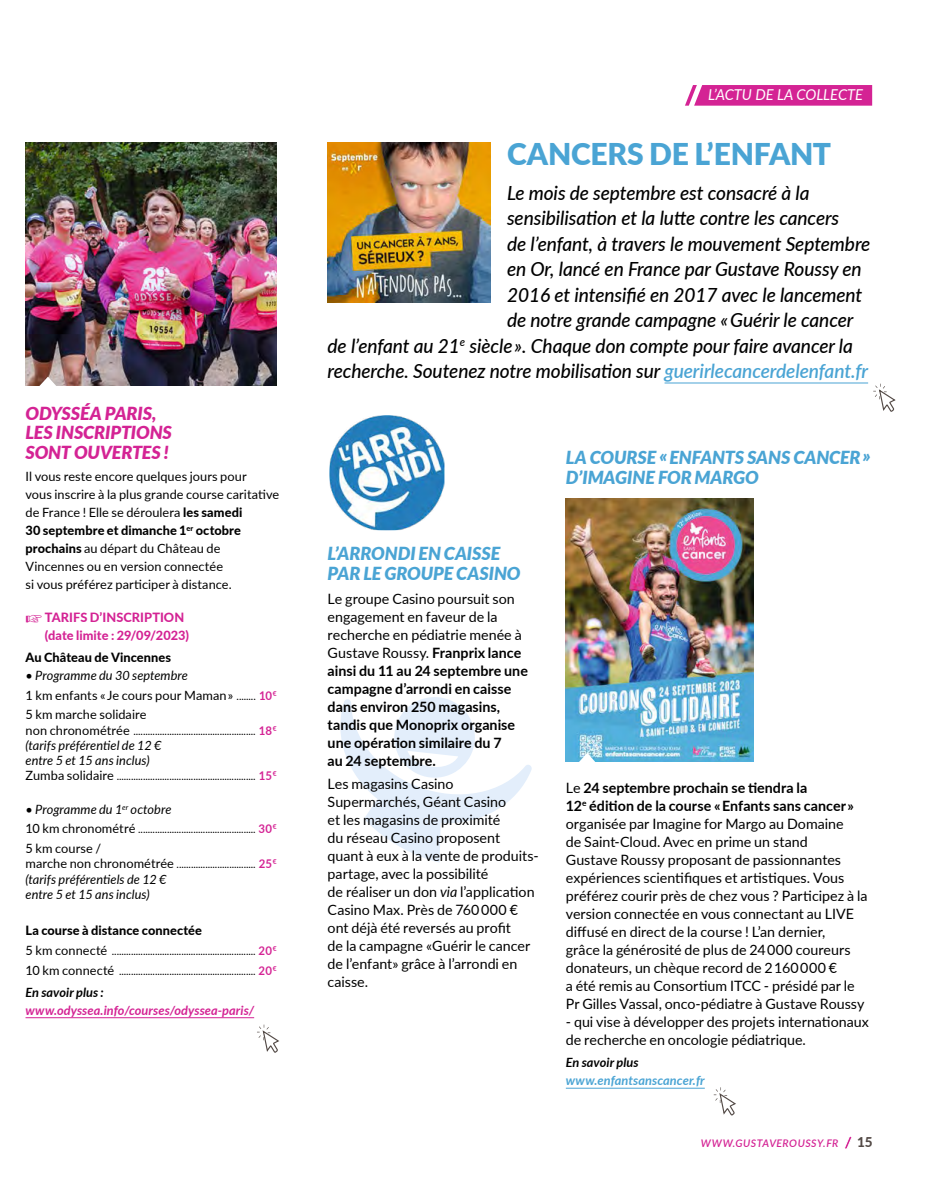
<style>
.page{position:relative;width:936px;height:1191px;background:#fff}
.page>*{position:absolute;margin:0;border:0;box-sizing:border-box;transform-origin:0 0}
.t1{font:900 30px "Lato";letter-spacing:-.01em;color:#4aa4d4}
.t2{font:italic 500 19.5px "Lato";letter-spacing:-.005em;color:#000}
.t3{font:italic 900 18px/19.5px "Lato";letter-spacing:-.01em;color:#4aa4d4}
.t4{font:italic 900 18px/19.5px "Lato";letter-spacing:-.005em;color:#d42394}
.t5{font:italic 15px "Lato";color:#fff}
.t6{font:14.25px/18px "Lato";color:#000}
.t7{font:700 14.25px/18px "Lato";color:#000}
.t8{font:800 13.5px "Lato";color:#534a46}
.t9{font:12.75px/18px "Lato";letter-spacing:.005em;color:#000}
.t10{font:italic 12.75px/15.3px "Lato";letter-spacing:.005em;color:#000}
.t11{font:800 12.75px "Lato";letter-spacing:.005em;color:#000}
.t12{font:800 12.75px/18px "Lato";letter-spacing:.005em;color:#d42394}
.t13{font:italic 700 12.75px "Lato";letter-spacing:.005em;color:#d42394}
.t14{font:italic 700 12.75px "Lato";letter-spacing:.005em;color:#000}
.t15{font:italic 700 12.75px "Lato";letter-spacing:.005em;color:#4aa4d4}
.t16{font:10.5px/19.5px "Lato";color:#000}
.t17{font:italic 600 10.5px "Lato";letter-spacing:.045em;color:#d42394}
.s1{font-weight:800}
.s2{font-style:italic}
.s3{font-size:10.5px}
.s4{font-weight:700;font-size:12px;color:#d42394}
.s5{font-size:12.75px}
.s6{font-weight:600;color:#4aa4d4}
.s7{font-weight:400}
.s8{font-weight:700}
</style>
<div class="page">
<svg style="left:340px;top:697px;width:191px;height:165px"></svg>
<svg style="left:844px;top:1136px;width:8px;height:13px"></svg>
<svg style="left:685px;top:85px;width:187px;height:21px;background:#d6319b"></svg>
<hr style="left:566px;top:1087px;width:138px;height:1px;background:#4aa4d4">
<img style="left:26px;top:143px;width:250px;height:243px">
<hr style="left:664px;top:382px;width:204px;height:1px;background:#4aa4d4">
<img style="left:566px;top:498px;width:187px;height:264px">
<hr style="left:26px;top:1017px;width:228px;height:1px;background:#d42394">
<img style="left:329px;top:415px;width:115px;height:115px">
<svg style="left:713px;top:1087px;width:23px;height:29px"></svg>
<svg style="left:873px;top:383px;width:23px;height:29px"></svg>
<svg style="left:257px;top:1024px;width:22px;height:29px"></svg>
<svg style="left:39px;top:377px;width:18px;height:9px"></svg>
<svg style="left:578px;top:753px;width:18px;height:9px"></svg>
<img style="left:327px;top:143px;width:163px;height:159px">
<p class="t4" style="left:26px;top:402px;width:148px">ODYSSÉA PARIS,<br>LES INSCRIPTIONS<br>SONT OUVERTES !</p>
<p class="t9" style="left:26px;top:467px;width:255px">Il vous reste encore quelques jours pour<br>vous inscrire à la plus grande course caritative de France ! Elle se déroulera <span class="s1">les samedi<br>30 septembre et dimanche 1</span><sup>er</sup> <span class="s1">octobre prochains</span> au départ du Château de Vincennes ou en version connectée<br>si vous préférez participer à distance.</p>
<p class="t12" style="left:45px;top:607px;width:146px;text-indent:-19px">☞ TARIFS D’INSCRIPTION (date limite : 29/09/2023)</p>
<p class="t11" style="left:26px;top:648px;width:147px">Au Château de Vincennes</p>
<p class="t9" style="left:26px;top:665px;width:252px;line-height:19.5px"><span class="s2">• Programme du 30 septembre<br></span>1 km enfants « Je cours pour Maman » <span class="s3">........</span> <span class="s4">10</span> <sup>€<br></sup>5 km marche solidaire</p>
<p class="t16" style="left:26px;top:720px;width:252px"><span class="s5">non chronométrée</span> ................................................... <span class="s4">18</span> <sup>€</sup></p>
<p class="t10" style="left:26px;top:737px;width:137px">(tarifs préférentiel de 12 € entre 5 et 15 ans inclus)</p>
<p class="t16" style="left:26px;top:766px;width:252px"><span class="s5">Zumba solidaire</span> .......................................................... <span class="s4">15</span> <sup>€</sup></p>
<p class="t10" style="left:26px;top:801px;width:147px">• Programme du 1<sup>er</sup> octobre</p>
<p class="t16" style="left:26px;top:819px;width:252px"><span class="s5">10 km chronométré</span> ................................................. <span class="s4">30</span> <sup>€</sup></p>
<p class="t9" style="left:26px;top:838px;width:77px">5 km course /</p>
<p class="t16" style="left:26px;top:854px;width:252px"><span class="s5">marche non chronométrée</span> ................................. <span class="s4">25</span> <sup>€</sup></p>
<p class="t10" style="left:26px;top:870px;width:143px">(tarifs préférentiels de 12 € entre 5 et 15 ans inclus)</p>
<p class="t11" style="left:26px;top:921px;width:178px">La course à distance connectée</p>
<p class="t16" style="left:26px;top:941px;width:252px"><span class="s5">5 km connecté</span> ............................................................ <span class="s4">20</span> <sup>€<br></sup><span class="s5">10 km connecté</span> ......................................................... <span class="s4">20</span> <sup>€</sup></p>
<p class="t14" style="left:26px;top:982px;width:80px">En savoir plus :</p>
<p class="t13" style="left:26px;top:1000px;width:230px">www.odyssea.info/courses/odyssea-paris/</p>
<p class="t5" style="left:708px;top:84px;width:156px">L’ACTU DE LA COLLECTE</p>
<h1 class="t1" style="left:507px;top:131px;width:325px">CANCERS DE L’ENFANT</h1>
<h2 class="t2" style="left:507px;top:179px;width:304px">Le mois de septembre est consacré à la</h2>
<h2 class="t2" style="left:507px;top:204px;width:333px">sensibilisation et la lutte contre les cancers</h2>
<h2 class="t2" style="left:507px;top:230px;width:365px">de l’enfant, à travers le mouvement Septembre</h2>
<h2 class="t2" style="left:507px;top:255px;width:356px">en Or, lancé en France par Gustave Roussy en</h2>
<h2 class="t2" style="left:507px;top:281px;width:357px">2016 et intensifié en 2017 avec le lancement</h2>
<h2 class="t2" style="left:507px;top:306px;width:348px">de notre grande campagne « Guérir le cancer</h2>
<h2 class="t2" style="left:327px;top:332px;width:527px">de l’enfant au 21<sup>e</sup> siècle ». Chaque don compte pour faire avancer la</h2>
<h2 class="t2" style="left:327px;top:357px;width:542px">recherche. Soutenez notre mobilisation sur <span class="s6">guerirlecancerdelenfant.fr</span></h2>
<p class="t3" style="left:327px;top:543px;width:194px">L’ARRONDI EN CAISSE<br>PAR LE GROUPE CASINO</p>
<p class="t3" style="left:566px;top:447px;width:306px">LA COURSE « ENFANTS SANS CANCER »<br>D’IMAGINE FOR MARGO</p>
<p class="t7" style="left:327px;top:589px;width:202px"><span class="s7">Le groupe Casino poursuit son engagement en faveur de la recherche en pédiatrie menée à<br>Gustave Roussy.</span> Franprix lance ainsi du 11 au 24 septembre une campagne d’arrondi en caisse dans environ 250 magasins, tandis que Monoprix organise une opération similaire du 7<br>au 24 septembre.</p>
<p class="t6" style="left:327px;top:773px;width:213px">Les magasins Casino<br>Supermarchés, Géant Casino<br>et les magasins de proximité<br>du réseau Casino proposent quant à eux à la vente de produits&shy;partage, avec la possibilité<br>de réaliser un don <span class="s2">via</span> l’application<br>Casino Max. Près de 760 000 € ont déjà été reversés au profit<br>de la campagne «Guérir le cancer de l’enfant» grâce à l’arrondi en caisse.</p>
<p class="t6" style="left:565px;top:778px;width:303px">Le <span class="s8">24 septembre prochain se tiendra la<br>12</span><sup>e</sup> <span class="s8">édition de la course « Enfants sans cancer » </span>organisée par Imagine for Margo au Domaine<br>de Saint-Cloud. Avec en prime un stand<br>Gustave Roussy proposant de passionnantes expériences scientifiques et artistiques. Vous préférez courir près de chez vous ? Participez à la version connectée en vous connectant au LIVE diffusé en direct de la course ! L’an dernier,<br>grâce la générosité de plus de 24 000 coureurs donateurs, un chèque record de 2 160 000 €<br>a été remis au Consortium ITCC - présidé par le Pr Gilles Vassal, onco-pédiatre à Gustave Roussy</p>
<p class="t6" style="left:565px;top:1012px;width:304px">- qui vise à développer des projets internationaux de recherche en oncologie pédiatrique.</p>
<p class="t14" style="left:566px;top:1053px;width:74px">En savoir plus</p>
<p class="t15" style="left:566px;top:1071px;width:140px">www.enfantsanscancer.fr</p>
<p class="t17" style="left:700px;top:1135px;width:139px">WWW.GUSTAVEROUSSY.FR</p>
<p class="t8" style="left:857px;top:1131px;width:17px">15</p>
</div>
